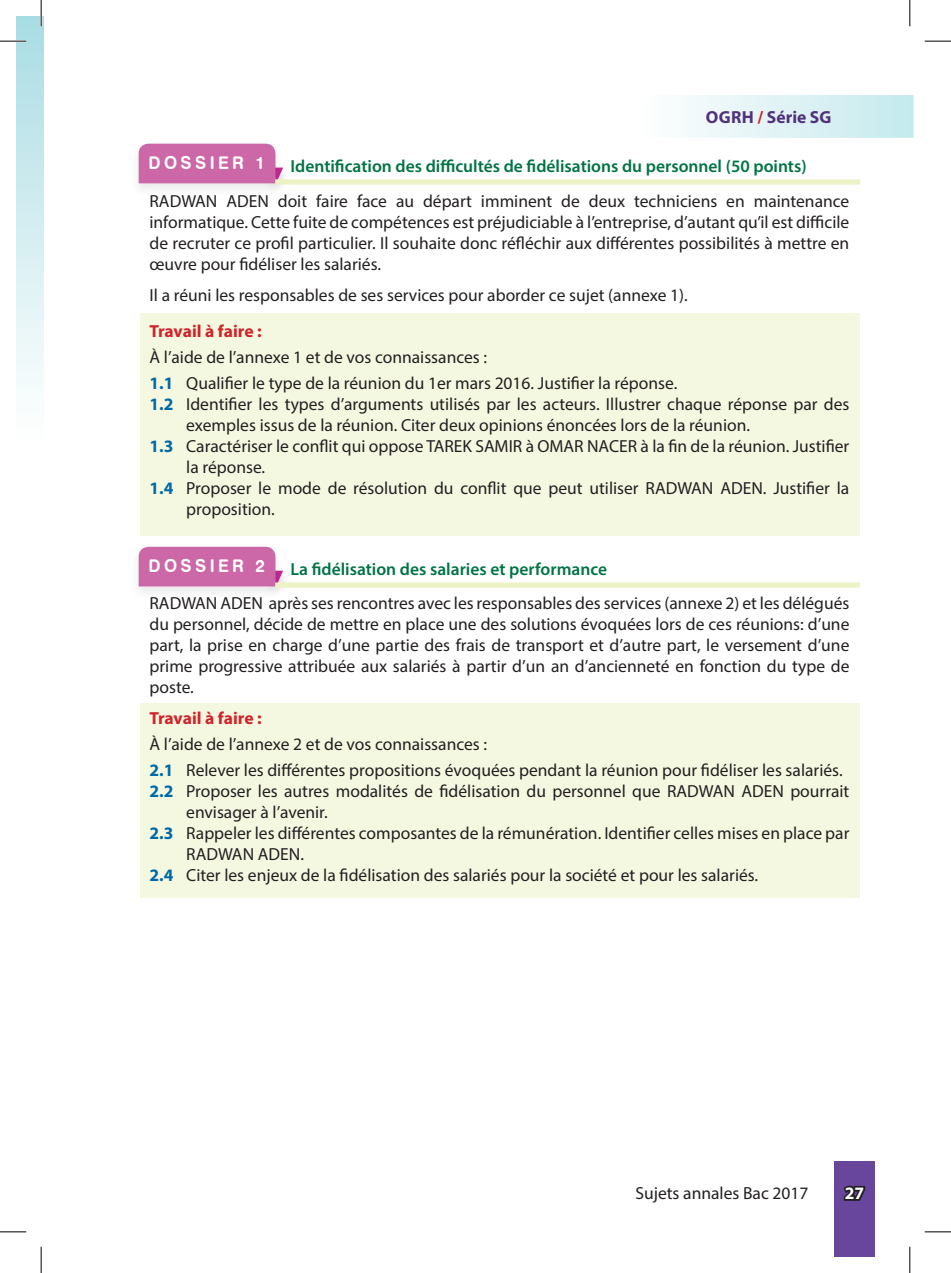
<style>
.page{position:relative;width:951px;height:1273px;background:#fff}
.page>*{position:absolute;margin:0;border:0;box-sizing:border-box;transform-origin:0 0}
.corps_de_texte{font:17.5px/21px "Myriad Pro";color:#231f20}
.corps_de_texte-2{font:600 17.5px "Myriad Pro";color:#017346}
.corps_de_texte-3{font:700 17.5px "Myriad Pro";letter-spacing:-.005em;color:#d1232a}
.cours{font:17.5px "Swiss 721 BT Bold Rounded";letter-spacing:.2em;color:#fff;scale:.95 1}
.t1{font:700 17.5px "Myriad Pro";letter-spacing:.005em;color:#51327b}
.t2{font:700 17.5px "Myriad Pro";color:#fff}
.s1{color:#d1232a}
.s2{font-weight:700;color:#006aa8}
</style>
<div class="page">
<svg style="left:686px;top:95px;width:227px;height:43px"></svg>
<div style="left:834px;top:1161px;width:40px;height:95px;background:#68469c"></div>
<svg style="left:843px;top:1185px;width:23px;height:16px"></svg>
<div style="left:16px;top:16px;width:28px;height:434px;background:linear-gradient(to bottom,#a9dce3,#fff)"></div>
<div style="left:140px;top:313px;width:720px;height:222px;background:#f5f8e1"></div>
<div style="left:129px;top:139px;width:156px;height:59px;background:#231f20;opacity:.1"></div>
<div style="left:139px;top:144px;width:144px;height:39px;background:#cd68a8"></div>
<div style="left:275px;top:179px;width:585px;height:6px;background:#edf2c6"></div>
<div style="left:140px;top:704px;width:720px;height:194px;background:#f5f8e1"></div>
<div style="left:129px;top:542px;width:156px;height:59px;background:#231f20;opacity:.1"></div>
<div style="left:139px;top:547px;width:144px;height:39px;background:#cd68a8"></div>
<div style="left:275px;top:582px;width:585px;height:6px;background:#edf2c6"></div>
<hr style="left:0;top:40px;width:26px;height:2px;background:#fff">
<hr style="left:40px;top:0;width:2px;height:26px;background:#fff">
<svg style="left:0;top:41px;width:26px;height:1px"></svg>
<svg style="left:924px;top:41px;width:26px;height:1px"></svg>
<svg style="left:0;top:1231px;width:26px;height:1px"></svg>
<svg style="left:924px;top:1231px;width:26px;height:1px"></svg>
<svg style="left:41px;top:0;width:1px;height:26px"></svg>
<svg style="left:41px;top:1247px;width:1px;height:26px"></svg>
<svg style="left:909px;top:0;width:1px;height:26px"></svg>
<svg style="left:909px;top:1247px;width:1px;height:26px"></svg>
<p class="t1" style="left:705px;top:106px;width:127px">OGRH <span class="s1">/</span> Série SG</p>
<p class="cours" style="left:149px;top:152px;width:124px">DOSSIER 1</p>
<p class="corps_de_texte-2" style="left:290px;top:155px;width:517px">Identification des difficultés de fidélisations du personnel (50 points)</p>
<p class="corps_de_texte" style="left:149px;top:191px;width:701px;text-align:justify">RADWAN ADEN doit faire face au départ imminent de deux techniciens en maintenance informatique. Cette fuite de compétences est préjudiciable à l’entreprise, d’autant qu’il est difficile de recruter ce profil particulier. Il souhaite donc réfléchir aux différentes possibilités à mettre en œuvre pour fidéliser les salariés.</p>
<p class="corps_de_texte" style="left:149px;top:285px;width:539px">Il a réuni les responsables de ses services pour aborder ce sujet (annexe 1).</p>
<p class="corps_de_texte-3" style="left:149px;top:320px;width:114px">Travail à faire :</p>
<p class="corps_de_texte" style="left:149px;top:346px;width:339px">À l’aide de l’annexe 1 et de vos connaissances :</p>
<p class="corps_de_texte" style="left:149px;top:372px;width:529px"><span class="s2">1.1</span> Qualifier le type de la réunion du 1er mars 2016. Justifier la réponse.</p>
<p class="corps_de_texte" style="left:186px;top:393px;width:664px;text-indent:-37px"><span class="s2">1.2</span> Identifier les types d’arguments utilisés par les acteurs. Illustrer chaque réponse par des exemples issus de la réunion. Citer deux opinions énoncées lors de la réunion.</p>
<p class="corps_de_texte" style="left:186px;top:435px;width:664px;text-indent:-37px"><span class="s2">1.3</span> Caractériser le conflit qui oppose TAREK SAMIR à OMAR NACER à la fin de la réunion. Justifier la réponse.</p>
<p class="corps_de_texte" style="left:186px;top:477px;width:664px;text-indent:-37px"><span class="s2">1.4</span> Proposer le mode de résolution du conflit que peut utiliser RADWAN ADEN. Justifier la proposition.</p>
<p class="cours" style="left:149px;top:555px;width:124px">DOSSIER 2</p>
<p class="corps_de_texte-2" style="left:290px;top:558px;width:318px">La fidélisation des salaries et performance</p>
<p class="corps_de_texte" style="left:149px;top:592px;width:701px;text-align:justify">RADWAN ADEN après ses rencontres avec les responsables des services (annexe 2) et les délégués du personnel, décide de mettre en place une des solutions évoquées lors de ces réunions: d’une part, la prise en charge d’une partie des frais de transport et d’autre part, le versement d’une prime progressive attribuée aux salariés à partir d’un an d’ancienneté en fonction du type de poste.</p>
<p class="corps_de_texte-3" style="left:149px;top:707px;width:114px">Travail à faire :</p>
<p class="corps_de_texte" style="left:149px;top:733px;width:339px">À l’aide de l’annexe 2 et de vos connaissances :</p>
<p class="corps_de_texte" style="left:149px;top:759px;width:694px"><span class="s2">2.1</span> Relever les différentes propositions évoquées pendant la réunion pour fidéliser les salariés.</p>
<p class="corps_de_texte" style="left:186px;top:780px;width:664px;text-indent:-37px"><span class="s2">2.2</span> Proposer les autres modalités de fidélisation du personnel que RADWAN ADEN pourrait envisager à l’avenir.</p>
<p class="corps_de_texte" style="left:186px;top:822px;width:664px;text-indent:-37px"><span class="s2">2.3</span> Rappeler les différentes composantes de la rémunération. Identifier celles mises en place par<br>RADWAN ADEN.</p>
<p class="corps_de_texte" style="left:149px;top:864px;width:610px"><span class="s2">2.4</span> Citer les enjeux de la fidélisation des salariés pour la société et pour les salariés.</p>
<p class="corps_de_texte" style="left:635px;top:1182px;width:174px">Sujets annales Bac 2017</p>
<p class="t2" style="left:844px;top:1182px;width:21px">27</p>
</div>
